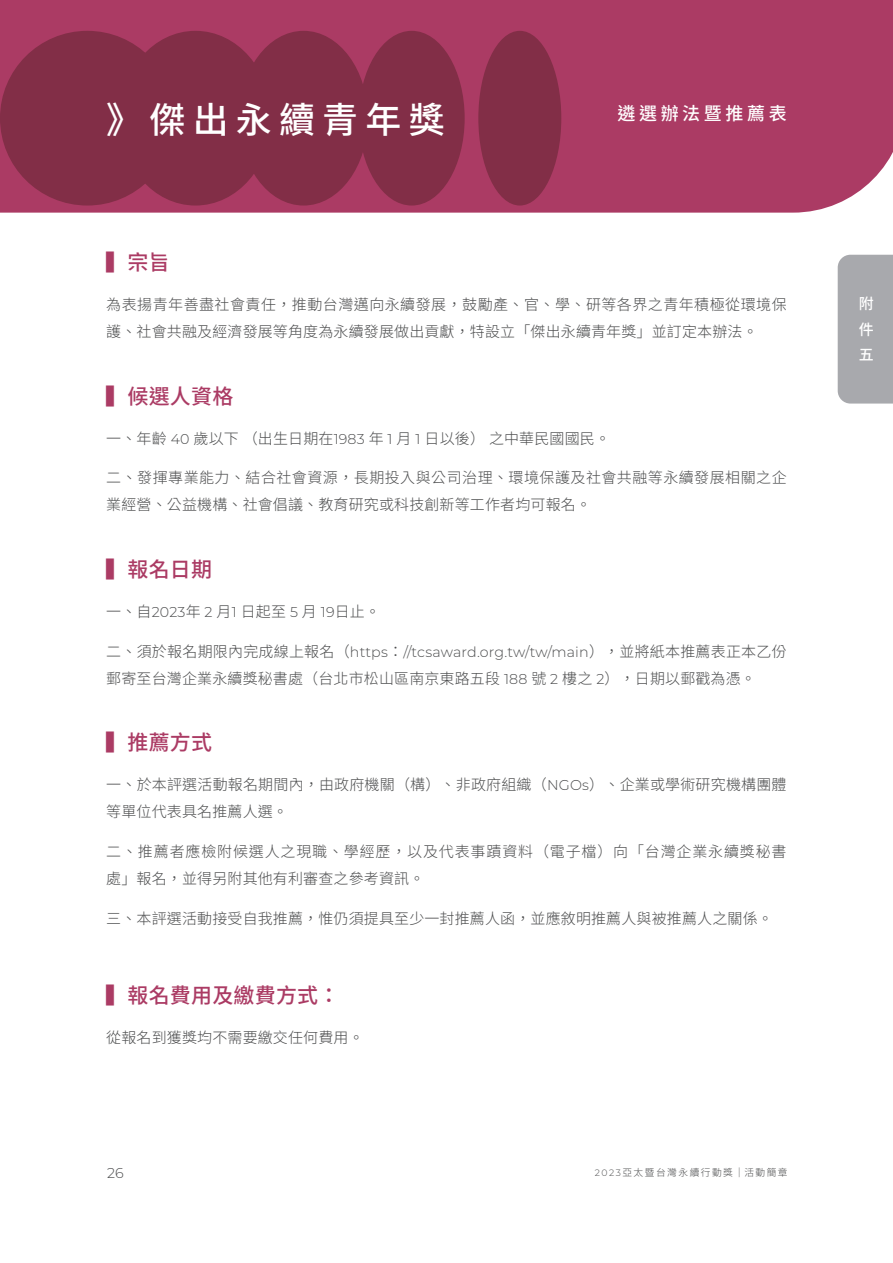
<style>
.page{position:relative;width:893px;height:1263px;background:#fff}
.page>*{position:absolute;margin:0;border:0;box-sizing:border-box;transform-origin:0 0}
.t1{font:500 36px "Noto Sans TC";letter-spacing:.2em;color:#fff}
.t2{font:500 21px "Noto Sans TC";letter-spacing:.01em;color:#ab3b64}
.t3{font:500 18px "Noto Sans TC";letter-spacing:.2em;color:#fff}
.t4{font:300 15px/27px "Noto Sans TC";letter-spacing:.01em;color:#4b4c4d}
.t5{font:300 15px/27px "Noto Sans TC";letter-spacing:.03em;color:#4b4c4d}
.t6{font:300 15px/27px "Noto Sans TC";letter-spacing:.055em;color:#4b4c4d}
.op{font:500 15px/25.5px "Noto Sans TC";color:#fff;text-align:justify}
.t7{font:300 14.25px "Montserrat";color:#4b4c4d}
.t8{font:300 9.75px "Noto Sans TC";letter-spacing:.15em;color:#4b4c4d}
.s1{font-family:"Montserrat";font-size:14.25px}
.s2{font-family:"Montserrat";font-size:9.3px}
</style>
<div class="page">
<div style="left:0;top:0;width:893px;height:213px;background:#ab3b64"></div>
<div style="left:0;top:31px;width:175px;height:175px;background:#822e47;border-radius:50%"></div>
<div style="left:120px;top:31px;width:151px;height:175px;background:#822e47;border-radius:50%"></div>
<div style="left:239px;top:31px;width:129px;height:175px;background:#822e47;border-radius:50%"></div>
<div style="left:359px;top:31px;width:106px;height:175px;background:#822e47;border-radius:50%"></div>
<div style="left:478px;top:31px;width:83px;height:175px;background:#822e47;border-radius:50%"></div>
<div style="left:838px;top:255px;width:55px;height:149px;background:#a8a9ad"></div>
<p class="t1" style="left:106px;top:100px;width:340px">》傑出永續青年獎</p>
<p class="t3" style="left:617px;top:103px;width:171px">遴選辦法暨推薦表</p>
<p class="t2" style="left:106px;top:251px;width:65px">▍宗旨</p>
<p class="t4" style="left:106px;top:291px;width:682px">為表揚青年善盡社會責任，推動台灣邁向永續發展，鼓勵產、官、學、研等各界之青年積極從環境保護、社會共融及經濟發展等角度為永續發展做出貢獻，特設立「傑出永續青年獎」並訂定本辦法。</p>
<p class="t2" style="left:106px;top:384px;width:129px">▍候選人資格</p>
<p class="t4" style="left:106px;top:425px;width:505px">一、年齡 <span class="s1">40</span> 歲以下（出生日期在<span class="s1">1983</span> 年 <span class="s1">1</span> 月 <span class="s1">1</span> 日以後）之中華民國國民。</p>
<p class="t5" style="left:106px;top:465px;width:682px">二、發揮專業能力、結合社會資源，長期投入與公司治理、環境保護及社會共融等永續發展相關之企業經營、公益機構、社會倡議、教育研究或科技創新等工作者均可報名。</p>
<p class="t2" style="left:106px;top:558px;width:107px">▍報名日期</p>
<p class="t4" style="left:106px;top:598px;width:275px">一、自<span class="s1">2023</span>年 <span class="s1">2</span> 月<span class="s1">1</span> 日起至 <span class="s1">5</span> 月 <span class="s1">19</span>日止。</p>
<p class="t4" style="left:106px;top:638px;width:682px">二、須於報名期限內完成線上報名（<span class="s1">https</span>：<span class="s1">//tcsaward.org.tw/tw/main</span>），並將紙本推薦表正本乙份郵寄至台灣企業永續獎秘書處（台北市松山區南京東路五段 <span class="s1">188</span> 號 <span class="s1">2</span> 樓之 <span class="s1">2</span>），日期以郵戳為憑。</p>
<p class="t2" style="left:106px;top:731px;width:107px">▍推薦方式</p>
<p class="t4" style="left:106px;top:771px;width:682px">一、於本評選活動報名期間內，由政府機關（構）、非政府組織（<span class="s1">NGOs</span>）、企業或學術研究機構團體等單位代表具名推薦人選。</p>
<p class="t6" style="left:106px;top:838px;width:682px">二、推薦者應檢附候選人之現職、學經歷，以及代表事蹟資料（電子檔）向「台灣企業永續獎秘書處」報名，並得另附其他有利審查之參考資訊。</p>
<p class="t4" style="left:106px;top:905px;width:668px">三、本評選活動接受自我推薦，惟仍須提具至少一封推薦人函，並應敘明推薦人與被推薦人之關係。</p>
<p class="t2" style="left:106px;top:984px;width:235px">▍報名費用及繳費方式：</p>
<p class="t4" style="left:106px;top:1024px;width:259px">從報名到獲獎均不需要繳交任何費用。</p>
<p class="t7" style="left:107px;top:1163px;width:18px">26</p>
<p class="t8" style="left:595px;top:1167px;width:194px"><span class="s2">2023</span>亞太暨台灣永續行動獎｜活動簡章</p>
<p class="op" style="left:859px;top:291px;width:16px">附件五</p>
</div>
